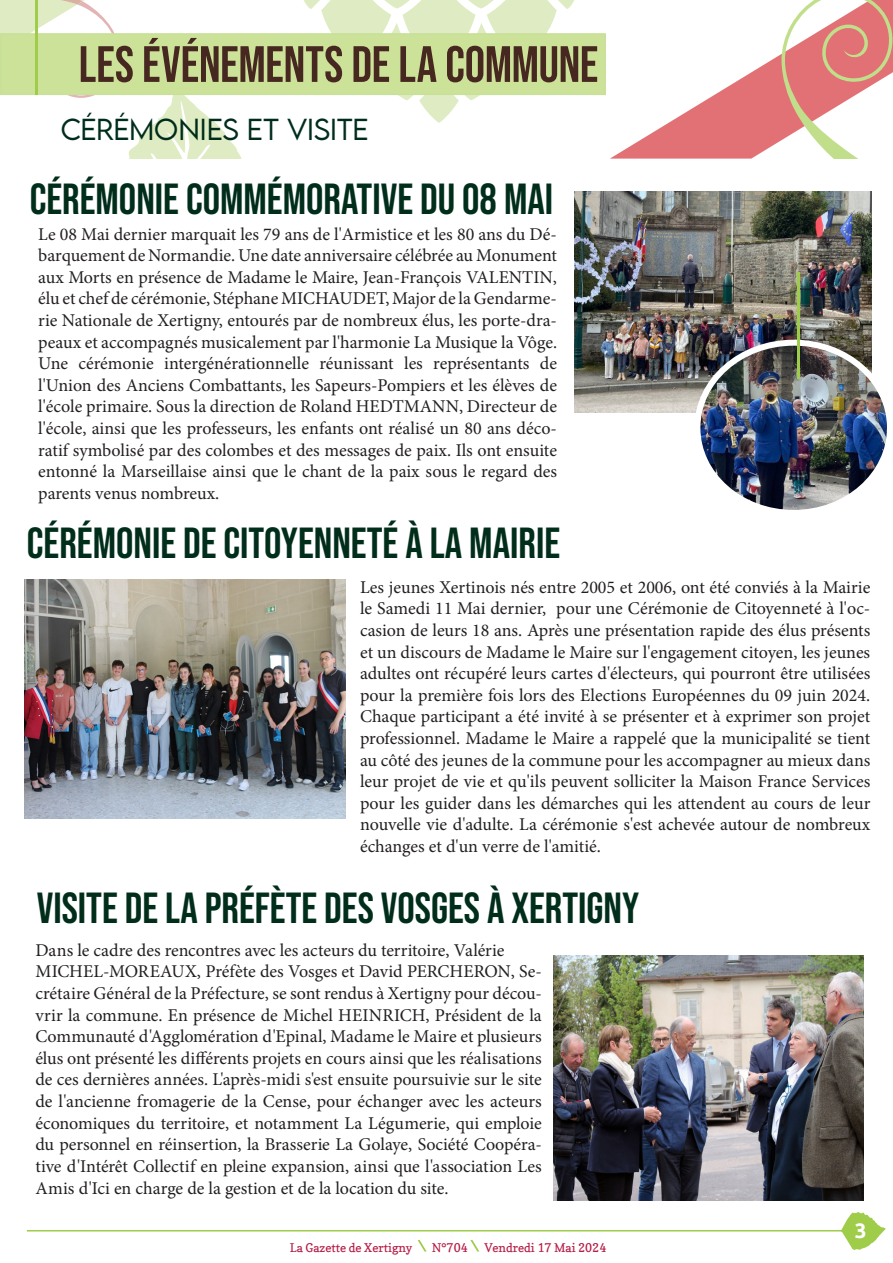
<style>
.page{position:relative;width:893px;height:1263px;background:#fff}
.page>*{position:absolute;margin:0;border:0;box-sizing:border-box;transform-origin:0 0}
.t1{font:51px "Bebas Neue";letter-spacing:-.005em;color:#462821}
.t2{font:43.5px "Bebas Neue";color:#012d1b}
.t3{font:300 27px "LEMONMILK";letter-spacing:-.01em;color:#002d1b}
.t4{font:700 21px "Ubuntu";color:#fff}
.t5{font:18px/21.6px "Minion Pro";letter-spacing:-.005em;color:#231f20;text-align:justify}
.t6{font:12px "Copse";color:#b51c46}
</style>
<div class="page">
<svg style="left:418px;top:1240px;width:9px;height:11px"></svg>
<svg style="left:470px;top:1240px;width:9px;height:11px"></svg>
<hr style="left:27px;top:1230px;width:850px;height:1px;background:#9fcd49">
<svg style="left:841px;top:1212px;width:45px;height:38px"></svg>
<svg style="left:304px;top:0;width:271px;height:123px"></svg>
<svg style="left:610px;top:0;width:283px;height:159px"></svg>
<svg style="left:0;top:0;width:242px;height:159px"></svg>
<div style="left:1px;top:34px;width:604px;height:60px;background:#cde299"></div>
<div style="left:0;top:33px;width:606px;height:62px;border:2px solid #c8e099"></div>
<hr style="left:36px;top:0;width:2px;height:95px;background:#9fcd49">
<img style="left:24px;top:580px;width:322px;height:239px">
<img style="left:574px;top:192px;width:298px;height:220px">
<img style="left:553px;top:955px;width:311px;height:245px">
<img style="left:697px;top:343px;width:189px;height:166px">
<div style="left:694px;top:340px;width:199px;height:176px;border:6px solid #fff;border-radius:50%"></div>
<hr style="left:797px;top:272px;width:3px;height:106px;background:#9fcd49">
<p class="t1" style="left:79px;top:35px;width:521px">LES ÉVÉNEMENTS DE LA COMMUNE</p>
<p class="t3" style="left:61px;top:112px;width:309px">CÉRÉMONIES ET VISITE</p>
<p class="t2" style="left:30px;top:174px;width:525px">CÉRÉMONIE COMMÉMORATIVE DU 08 MAI</p>
<p class="t5" style="left:38px;top:223px;width:520px">Le 08 Mai dernier marquait les 79 ans de l'Armistice et les 80 ans du Dé&shy;barquement de Normandie. Une date anniversaire célébrée au Monument aux Morts en présence de Madame le Maire, Jean-François VALENTIN, élu et chef de cérémonie, Stéphane MICHAUDET, Major de la Gendarme&shy;rie Nationale de Xertigny, entourés par de nombreux élus, les porte-dra&shy;peaux et accompagnés musicalement par l'harmonie La Musique la Vôge.<br>Une cérémonie intergénérationnelle réunissant les représentants de l'Union des Anciens Combattants, les Sapeurs-Pompiers et les élèves de l'école primaire. Sous la direction de Roland HEDTMANN, Directeur de l'école, ainsi que les professeurs, les enfants ont réalisé un 80 ans déco&shy;ratif symbolisé par des colombes et des messages de paix. Ils ont ensuite entonné la Marseillaise ainsi que le chant de la paix sous le regard des parents venus nombreux.</p>
<p class="t2" style="left:27px;top:519px;width:535px">CÉRÉMONIE DE CITOYENNETÉ À LA MAIRIE</p>
<p class="t5" style="left:360px;top:576px;width:512px">Les jeunes Xertinois nés entre 2005 et 2006, ont été conviés à la Mairie le Samedi 11 Mai dernier, pour une Cérémonie de Citoyenneté à l'oc&shy;casion de leurs 18 ans. Après une présentation rapide des élus présents et un discours de Madame le Maire sur l'engagement citoyen, les jeunes adultes ont récupéré leurs cartes d'électeurs, qui pourront être utilisées pour la première fois lors des Elections Européennes du 09 juin 2024.<br>Chaque participant a été invité à se présenter et à exprimer son projet professionnel. Madame le Maire a rappelé que la municipalité se tient au côté des jeunes de la commune pour les accompagner au mieux dans leur projet de vie et qu'ils peuvent solliciter la Maison France Services pour les guider dans les démarches qui les attendent au cours de leur nouvelle vie d'adulte. La cérémonie s'est achevée autour de nombreux échanges et d'un verre de l'amitié.</p>
<p class="t2" style="left:37px;top:883px;width:604px">VISITE DE LA PRÉFÈTE DES VOSGES À XERTIGNY</p>
<p class="t5" style="left:35px;top:939px;width:470px">Dans le cadre des rencontres avec les acteurs du territoire, Valérie</p>
<p class="t5" style="left:35px;top:961px;width:508px">MICHEL-MOREAUX, Préfète des Vosges et David PERCHERON, Se&shy;crétaire Général de la Préfecture, se sont rendus à Xertigny pour décou&shy;vrir la commune. En présence de Michel HEINRICH, Président de la Communauté d'Agglomération d'Epinal, Madame le Maire et plusieurs élus ont présenté les différents projets en cours ainsi que les réalisations de ces dernières années. L'après-midi s'est ensuite poursuivie sur le site de l'ancienne fromagerie de la Cense, pour échanger avec les acteurs économiques du territoire, et notamment La Légumerie, qui emploie du personnel en réinsertion, la Brasserie La Golaye, Société Coopéra&shy;tive d'Intérêt Collectif en pleine expansion, ainsi que l'association Les Amis d'Ici en charge de la gestion et de la location du site.</p>
<p class="t6" style="left:290px;top:1240px;width:124px">La Gazette de Xertigny</p>
<p class="t6" style="left:432px;top:1240px;width:37px">N°704</p>
<p class="t6" style="left:485px;top:1240px;width:123px">Vendredi 17 Mai 2024</p>
<p class="t4" style="left:855px;top:1217px;width:13px">3</p>
</div>
